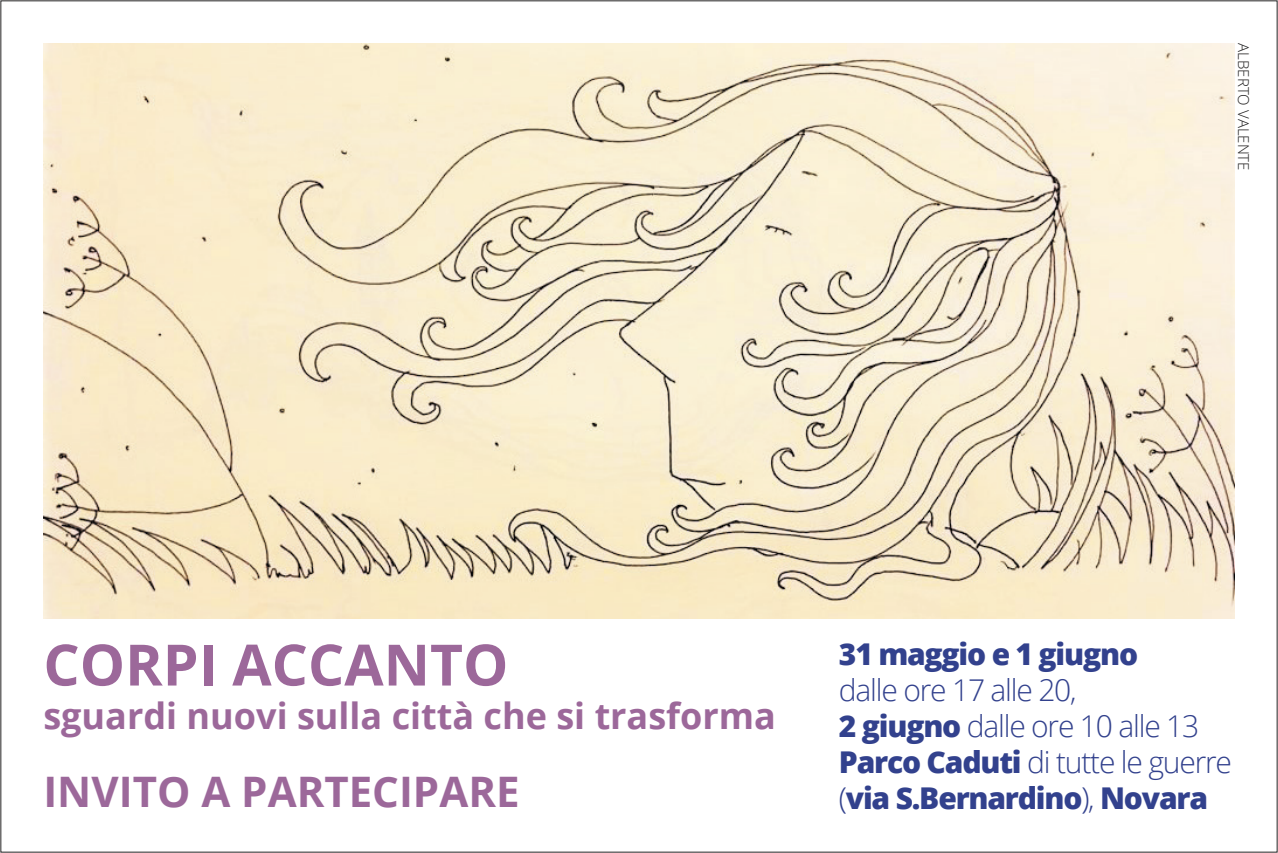
<style>
.page{position:relative;width:1278px;height:853px;background:#fff}
.page>*{position:absolute;margin:0;border:0;box-sizing:border-box;transform-origin:0 0}
.t1{font:700 57px "Open Sans";color:#9c689a}
.t2{font:700 42px "Open Sans";color:#9c689a}
.t3{font:700 36px "Open Sans";color:#9c689a}
.t4{font:300 30px/36px "Open Sans";letter-spacing:-.04em;color:#32418d}
.t5{font:800 30px "Open Sans";letter-spacing:-.04em;color:#32418d}
.t6{font:300 15px "Open Sans";color:#222121}
.s1{font-weight:800}
</style>
<div class="page">
<img style="left:43px;top:43px;width:1191px;height:574px">
<p class="t6" style="left:1253px;top:43px;width:129px;rotate:90deg">Alberto Valente</p>
<h1 class="t1" style="left:43px;top:624px;width:466px">CORPI ACCANTO</h1>
<p class="t3" style="left:43px;top:690px;width:734px">sguardi nuovi sulla città che si trasforma</p>
<h2 class="t2" style="left:43px;top:761px;width:477px">INVITO A PARTECIPARE</h2>
<p class="t5" style="left:838px;top:630px;width:301px">31 maggio e 1 giugno</p>
<p class="t4" style="left:838px;top:670px;width:394px">dalle ore 17 alle 20,<br><span class="s1">2 giugno</span> dalle ore 10 alle 13<br><span class="s1">Parco Caduti</span> di tutte le guerre (<span class="s1">via S.Bernardino</span>), <span class="s1">Novara</span></p>
</div>
